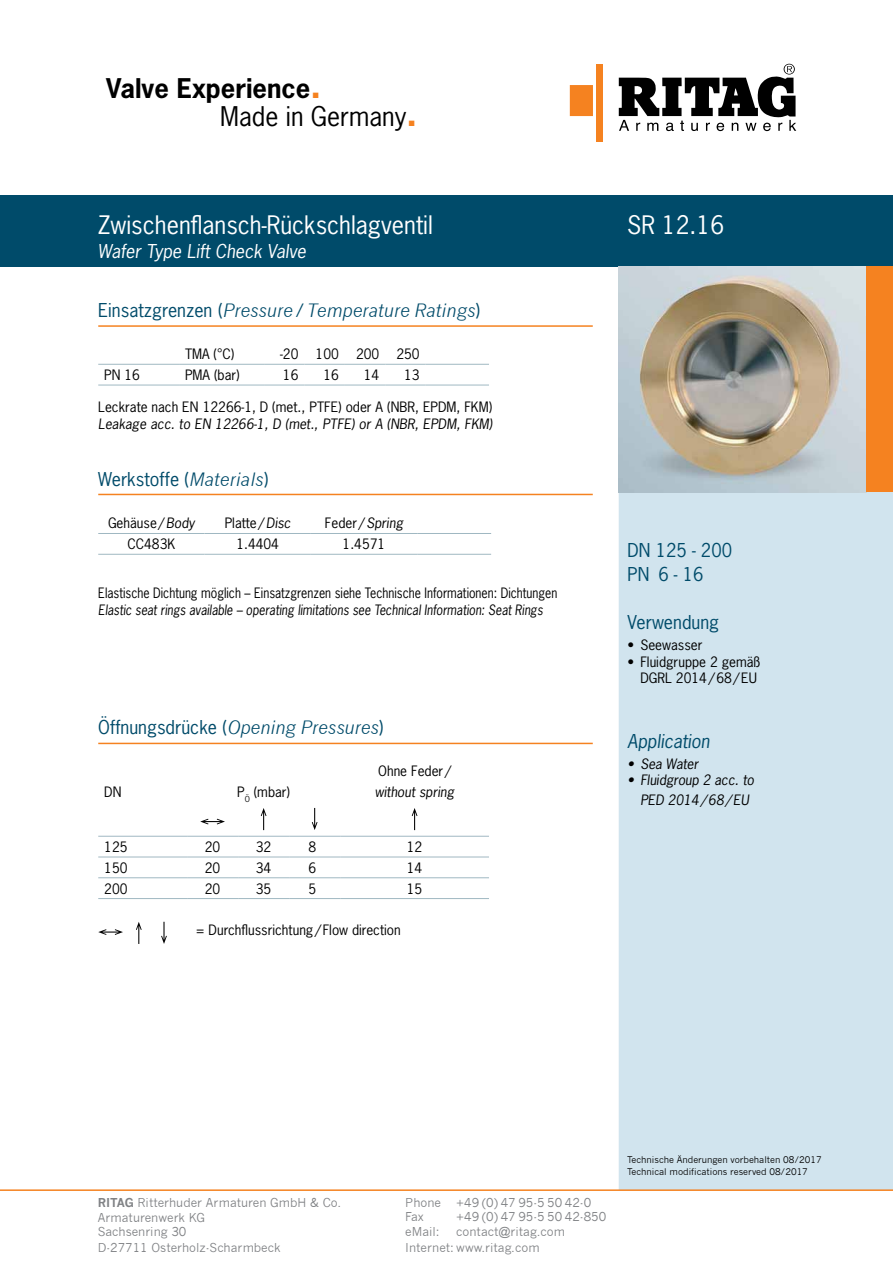
<style>
.page{position:relative;width:893px;height:1263px;background:#fff}
.page>*{position:absolute;margin:0;border:0;box-sizing:border-box;transform-origin:0 0}
.t1{font:700 25.5px/28.5px "News Gothic";color:#000}
.t2{font:24px "News Gothic LT";color:#fff}
.t3{font:18px/24px "News Gothic";color:#004b6a}
.t4{font:italic 18px "News Gothic";color:#004b6a}
.t5{font:italic 18px "News Gothic LT";color:#fff}
.t6{font:italic 18px "News Gothic";color:#004b6a}
.t7{font:13.5px/16.5px "News Gothic";color:#000;text-align:right}
.t8{font:13.5px "News Gothic";color:#000;scale:.9 1}
.t9{font:italic 13.5px "News Gothic";color:#000;scale:.9 1}
.t10{font:italic 13.5px/19.5px "News Gothic LT";color:#000;text-align:center}
.t11{font:italic 13.5px "News Gothic";color:#000}
.t12{font:13.5px "News Gothic LT";color:#000}
.t13{font:12px/14.2px "News Gothic";color:#808285}
.t14{font:9px/12px "News Gothic";color:#000}
.s1{font-size:36px;color:#f58220}
.s2{font-weight:400}
.s3{font-style:normal}
.s4{font-style:italic}
.s5{font-weight:700}
</style>
<div class="page">
<div style="left:619px;top:492px;width:274px;height:697px;background:#d1e4ee"></div>
<div style="left:596px;top:64px;width:7px;height:78px;background:#f58220"></div>
<div style="left:570px;top:85px;width:23px;height:31px;background:#f58220"></div>
<svg style="left:619px;top:64px;width:177px;height:67px"></svg>
<hr style="left:0;top:1189px;width:893px;height:2px;background:#f58220">
<div style="left:0;top:196px;width:893px;height:71px;background:#004b6a"></div>
<hr style="left:98px;top:364px;width:81px;height:1px;background:#a0b8c2">
<hr style="left:179px;top:364px;width:85px;height:1px;background:#a0b8c2">
<hr style="left:264px;top:364px;width:40px;height:1px;background:#a0b8c2">
<hr style="left:304px;top:364px;width:41px;height:1px;background:#a0b8c2">
<hr style="left:345px;top:364px;width:40px;height:1px;background:#a0b8c2">
<hr style="left:385px;top:364px;width:41px;height:1px;background:#a0b8c2">
<hr style="left:426px;top:364px;width:63px;height:1px;background:#a0b8c2">
<hr style="left:98px;top:385px;width:81px;height:1px;background:#a0b8c2">
<hr style="left:179px;top:385px;width:85px;height:1px;background:#a0b8c2">
<hr style="left:264px;top:385px;width:40px;height:1px;background:#a0b8c2">
<hr style="left:304px;top:385px;width:41px;height:1px;background:#a0b8c2">
<hr style="left:345px;top:385px;width:40px;height:1px;background:#a0b8c2">
<hr style="left:385px;top:385px;width:41px;height:1px;background:#a0b8c2">
<hr style="left:426px;top:385px;width:63px;height:1px;background:#a0b8c2">
<hr style="left:98px;top:533px;width:107px;height:1px;background:#a0b8c2">
<hr style="left:205px;top:533px;width:106px;height:1px;background:#a0b8c2">
<hr style="left:311px;top:533px;width:106px;height:1px;background:#a0b8c2">
<hr style="left:417px;top:533px;width:74px;height:1px;background:#a0b8c2">
<hr style="left:98px;top:554px;width:107px;height:1px;background:#a0b8c2">
<hr style="left:205px;top:554px;width:106px;height:1px;background:#a0b8c2">
<hr style="left:311px;top:554px;width:106px;height:1px;background:#a0b8c2">
<hr style="left:417px;top:554px;width:74px;height:1px;background:#a0b8c2">
<hr style="left:98px;top:836px;width:89px;height:1px;background:#a0b8c2">
<hr style="left:187px;top:836px;width:51px;height:1px;background:#a0b8c2">
<hr style="left:238px;top:836px;width:51px;height:1px;background:#a0b8c2">
<hr style="left:289px;top:836px;width:51px;height:1px;background:#a0b8c2">
<hr style="left:340px;top:836px;width:149px;height:1px;background:#a0b8c2">
<hr style="left:98px;top:857px;width:89px;height:1px;background:#a0b8c2">
<hr style="left:98px;top:877px;width:89px;height:1px;background:#a0b8c2">
<hr style="left:98px;top:898px;width:89px;height:1px;background:#a0b8c2">
<hr style="left:187px;top:898px;width:51px;height:1px;background:#a0b8c2">
<hr style="left:238px;top:898px;width:51px;height:1px;background:#a0b8c2">
<hr style="left:289px;top:898px;width:51px;height:1px;background:#a0b8c2">
<hr style="left:340px;top:898px;width:149px;height:1px;background:#a0b8c2">
<hr style="left:187px;top:857px;width:51px;height:1px;background:#a0b8c2">
<hr style="left:238px;top:857px;width:51px;height:1px;background:#a0b8c2">
<hr style="left:289px;top:857px;width:51px;height:1px;background:#a0b8c2">
<hr style="left:340px;top:857px;width:149px;height:1px;background:#a0b8c2">
<hr style="left:187px;top:877px;width:51px;height:1px;background:#a0b8c2">
<hr style="left:238px;top:877px;width:51px;height:1px;background:#a0b8c2">
<hr style="left:289px;top:877px;width:51px;height:1px;background:#a0b8c2">
<hr style="left:340px;top:877px;width:149px;height:1px;background:#a0b8c2">
<svg style="left:200px;top:819px;width:25px;height:5px"></svg>
<svg style="left:261px;top:808px;width:5px;height:22px"></svg>
<svg style="left:312px;top:808px;width:6px;height:22px"></svg>
<svg style="left:412px;top:808px;width:5px;height:22px"></svg>
<svg style="left:98px;top:929px;width:25px;height:6px"></svg>
<svg style="left:136px;top:922px;width:6px;height:22px"></svg>
<svg style="left:161px;top:922px;width:6px;height:22px"></svg>
<hr style="left:98px;top:325px;width:495px;height:2px;background:#f58220">
<hr style="left:98px;top:743px;width:495px;height:1px;background:#f58220">
<hr style="left:98px;top:494px;width:495px;height:1px;background:#f58220">
<img style="left:619px;top:267px;width:248px;height:225px">
<div style="left:867px;top:267px;width:26px;height:225px;background:#f58220"></div>
<h1 class="t1" style="left:220px;top:73px;width:199px;text-indent:-114px">Valve Experience<span class="s1">.<br></span><span class="s2">Made in Germany</span><span class="s1">.</span></h1>
<h2 class="t2" style="left:98px;top:209px;width:337px">Zwischenflansch-Rückschlagventil</h2>
<h2 class="t2" style="left:627px;top:209px;width:98px">SR 12.16</h2>
<h3 class="t5" style="left:98px;top:239px;width:210px">Wafer Type Lift Check Valve</h3>
<h3 class="t4" style="left:98px;top:300px;width:384px"><span class="s3">Einsatzgrenzen (</span>Pressure / Temperature Ratings<span class="s3">)</span></h3>
<p class="t7" style="left:185px;top:346px;width:51px">TMA (°C)</p>
<p class="t7" style="left:280px;top:346px;width:20px">-20</p>
<p class="t7" style="left:316px;top:346px;width:25px">100</p>
<p class="t7" style="left:356px;top:346px;width:25px">200</p>
<p class="t7" style="left:396px;top:346px;width:25px">250</p>
<p class="t7" style="left:104px;top:367px;width:37px">PN 16</p>
<p class="t7" style="left:185px;top:367px;width:56px">PMA (bar)</p>
<p class="t7" style="left:283px;top:367px;width:17px">16</p>
<p class="t7" style="left:323px;top:367px;width:17px">16</p>
<p class="t7" style="left:364px;top:367px;width:17px">14</p>
<p class="t7" style="left:404px;top:367px;width:17px">13</p>
<p class="t7" style="left:98px;top:399px;width:395px">Leckrate nach EN 12266-1, D (met., PTFE) oder A (NBR, EPDM, FKM)</p>
<p class="t11" style="left:98px;top:415px;width:396px">Leakage acc. to EN 12266-1, D (met., PTFE) or A (NBR, EPDM, FKM)</p>
<h3 class="t3" style="left:98px;top:467px;width:172px">Werkstoffe (<span class="s4">Materials</span>)</h3>
<p class="t7" style="left:108px;top:515px;width:88px">Gehäuse/<span class="s4">Body</span></p>
<p class="t7" style="left:225px;top:515px;width:67px">Platte/<span class="s4">Disc</span></p>
<p class="t7" style="left:325px;top:515px;width:80px">Feder /<span class="s4">Spring</span></p>
<p class="t7" style="left:127px;top:536px;width:49px">CC483K</p>
<p class="t7" style="left:236px;top:536px;width:44px">1.4404</p>
<p class="t7" style="left:343px;top:536px;width:44px">1.4571</p>
<p class="t8" style="left:98px;top:584px;width:512px">Elastische Dichtung möglich – Einsatzgrenzen siehe Technische Informationen: Dichtungen</p>
<p class="t9" style="left:98px;top:601px;width:495px">Elastic seat rings available – operating limitations see Technical Information: Seat Rings</p>
<h3 class="t3" style="left:98px;top:715px;width:287px">Öffnungsdrücke (<span class="s4">Opening Pressures</span>)</h3>
<p class="t7" style="left:378px;top:763px;width:74px">Ohne Feder /</p>
<p class="t12" style="left:104px;top:783px;width:19px">DN</p>
<p class="t7" style="left:237px;top:784px;width:54px">P<sub>Ö</sub> (mbar)</p>
<p class="t10" style="left:375px;top:782px;width:81px">without spring</p>
<p class="t12" style="left:104px;top:838px;width:25px">125</p>
<p class="t12" style="left:205px;top:838px;width:17px">20</p>
<p class="t12" style="left:256px;top:838px;width:17px">32</p>
<p class="t7" style="left:309px;top:838px;width:9px">8</p>
<p class="t12" style="left:407px;top:838px;width:17px">12</p>
<p class="t12" style="left:104px;top:859px;width:25px">150</p>
<p class="t12" style="left:205px;top:859px;width:17px">20</p>
<p class="t12" style="left:256px;top:859px;width:17px">34</p>
<p class="t7" style="left:309px;top:859px;width:9px">6</p>
<p class="t12" style="left:407px;top:859px;width:17px">14</p>
<p class="t12" style="left:104px;top:880px;width:25px">200</p>
<p class="t12" style="left:205px;top:880px;width:17px">20</p>
<p class="t12" style="left:256px;top:880px;width:17px">35</p>
<p class="t7" style="left:309px;top:880px;width:9px">5</p>
<p class="t12" style="left:407px;top:880px;width:17px">15</p>
<p class="t7" style="left:196px;top:921px;width:206px">= Durchflussrichtung/ Flow direction</p>
<h3 class="t3" style="left:628px;top:538px;width:106px">DN 125 - 200<br>PN 6 - 16</h3>
<h3 class="t3" style="left:628px;top:610px;width:93px">Verwendung</h3>
<p class="t7" style="left:628px;top:637px;width:76px">• Seewasser</p>
<p class="t7" style="left:628px;top:653px;width:134px">• Fluidgruppe 2 gemäß<br>DGRL 2014/68/EU</p>
<h3 class="t6" style="left:628px;top:729px;width:84px">Application</h3>
<p class="t10" style="left:628px;top:754px;width:72px">• Sea Water</p>
<p class="t10" style="left:628px;top:770px;width:128px">• Fluidgroup 2 acc. to<br>PED 2014/68/EU</p>
<p class="t13" style="left:98px;top:1196px;width:245px"><span class="s5">RITAG</span> Ritterhuder Armaturen GmbH &amp; Co.<br>Armaturenwerk KG<br>Sachsenring 30</p>
<p class="t13" style="left:98px;top:1241px;width:184px">D-27711 Osterholz-Scharmbeck</p>
<p class="t13" style="left:405px;top:1196px;width:37px">Phone</p>
<p class="t13" style="left:456px;top:1196px;width:136px">+49 (0) 47 95-5 50 42-0</p>
<p class="t13" style="left:405px;top:1210px;width:20px">Fax</p>
<p class="t13" style="left:456px;top:1210px;width:151px">+49 (0) 47 95-5 50 42-850</p>
<p class="t13" style="left:405px;top:1224px;width:36px">eMail:</p>
<p class="t13" style="left:405px;top:1223px;width:161px;line-height:16.5px;text-indent:51px">contact@ritag.com<br>Internet: www.ritag.com</p>
<p class="t14" style="left:627px;top:1154px;width:196px">Technische Änderungen vorbehalten 08/2017<br>Technical modifications reserved 08/2017</p>
</div>
